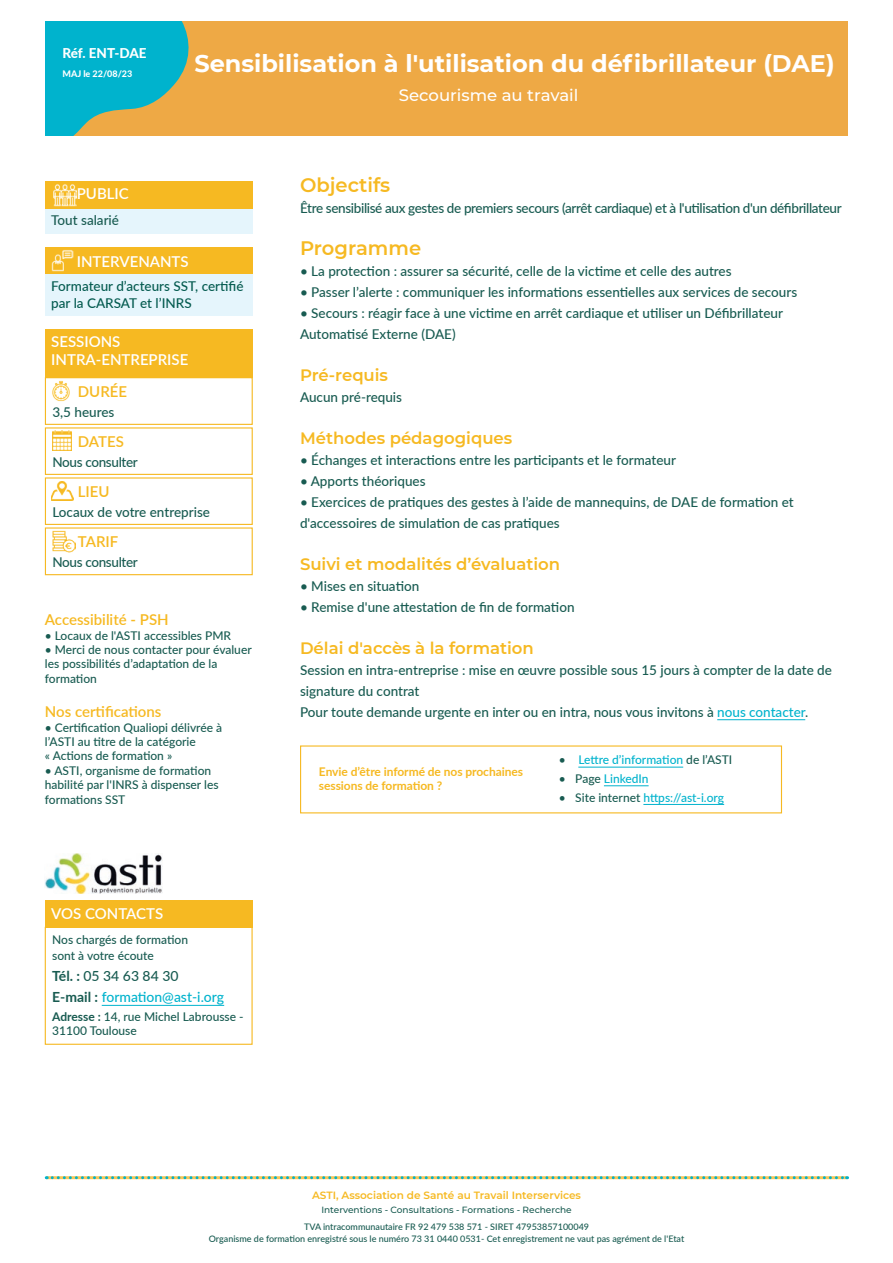
<style>
.page{position:relative;width:893px;height:1263px;background:#fff}
.page>*{position:absolute;margin:0;border:0;box-sizing:border-box;transform-origin:0 0}
.t1{font:700 24px "Montserrat";color:#fff}
.t2{font:600 19.5px "Montserrat";color:#f6b922}
.t3{font:600 16.5px "Montserrat";color:#f6b922}
.t4{font:500 16.5px "Montserrat";color:#fff}
.t5{font:600 15px/18px "Lato";color:#fff}
.t6{font:600 15px "Lato";color:#f6b922}
.t7{font:500 13.95px/21px "Lato";color:#00b3cd}
.t8{font:500 13.5px/21px "Lato";color:#185b51}
.t9{font:500 13.5px "Lato";letter-spacing:-.025em;color:#185b51}
.t10{font:500 13.5px/16.2px "Lato";color:#045b50}
.t11{font:800 13.5px "Lato";letter-spacing:-.005em;color:#fff}
.t12{font:500 12px/14.4px "Lato";color:#185b51}
.t13{font:500 12px "Lato";color:#00b3cd}
.t14{font:700 12px/14.4px "Lato";letter-spacing:-.005em;color:#f6b922}
.t15{font:600 10.5px "Montserrat";color:#f6b922}
.t16{font:500 9px/12px "Lato";color:#185b51;text-align:center}
.t17{font:500 9px "Montserrat";color:#185b51}
.t18{font:800 9px "Lato";color:#fff}
.s1{font-weight:700;color:#185b51}
.s2{color:#185b51}
.s3{font-weight:700}
.s4{color:#00b3cd}
</style>
<div class="page">
<div style="left:21px;top:21px;width:827px;height:115px;background:#eea945"></div>
<svg style="left:45px;top:21px;width:144px;height:115px"></svg>
<div style="left:0;top:0;width:45px;height:238px;background:#fff"></div>
<svg style="left:46px;top:1176px;width:802px;height:3px;background:#a0c188"></svg>
<div style="left:45px;top:247px;width:208px;height:27px;background:#f6b922"></div>
<div style="left:45px;top:274px;width:208px;height:42px;background:#e5f5fc"></div>
<img style="left:51px;top:250px;width:23px;height:22px">
<hr style="left:717px;top:719px;width:88px;height:1px;background:#00b3cd">
<div style="left:45px;top:208px;width:208px;height:26px;background:#e5f5fc"></div>
<div style="left:45px;top:181px;width:208px;height:27px;background:#f6b922"></div>
<img style="left:53px;top:184px;width:23px;height:22px">
<img style="left:45px;top:853px;width:118px;height:41px">
<hr style="left:102px;top:1005px;width:122px;height:1px;background:#00b3cd">
<div style="left:45px;top:927px;width:208px;height:118px;border:1px solid #f6b922"></div>
<div style="left:45px;top:900px;width:208px;height:27px;background:#f6b922"></div>
<div style="left:45px;top:377px;width:208px;height:48px;border:1px solid #f6b922"></div>
<img style="left:52px;top:381px;width:18px;height:21px">
<div style="left:45px;top:527px;width:208px;height:48px;border:1px solid #f6b922"></div>
<div style="left:45px;top:427px;width:208px;height:48px;border:1px solid #f6b922"></div>
<img style="left:53px;top:431px;width:19px;height:19px">
<div style="left:45px;top:477px;width:208px;height:48px;border:1px solid #f6b922"></div>
<div style="left:45px;top:329px;width:208px;height:49px;background:#f6b922"></div>
<img style="left:53px;top:530px;width:23px;height:22px">
<img style="left:51px;top:481px;width:23px;height:19px">
<hr style="left:578px;top:767px;width:105px;height:1px;background:#00b3cd">
<hr style="left:604px;top:785px;width:45px;height:1px;background:#00b3cd">
<hr style="left:643px;top:804px;width:81px;height:1px;background:#00b3cd">
<p class="t11" style="left:62px;top:46px;width:86px">Réf. ENT-DAE</p>
<p class="t18" style="left:62px;top:69px;width:71px">MAJ le 22/08/23</p>
<h1 class="t1" style="left:194px;top:46px;width:642px">Sensibilisation à l'utilisation du défibrillateur (DAE)</h1>
<p class="t4" style="left:399px;top:86px;width:181px">Secourisme au travail</p>
<p class="t5" style="left:77px;top:185px;width:54px">PUBLIC</p>
<p class="t8" style="left:51px;top:209px;width:69px">Tout salarié</p>
<p class="t5" style="left:77px;top:252px;width:113px">INTERVENANTS</p>
<p class="t10" style="left:51px;top:278px;width:194px">Formateur d’acteurs SST, certifié par la CARSAT et l’INRS</p>
<p class="t5" style="left:51px;top:333px;width:139px">SESSIONS<br>INTRA-ENTREPRISE</p>
<p class="t6" style="left:78px;top:383px;width:51px">DURÉE</p>
<p class="t8" style="left:52px;top:401px;width:64px">3,5 heures</p>
<p class="t6" style="left:78px;top:433px;width:48px">DATES</p>
<p class="t9" style="left:52px;top:457px;width:87px">Nous consulter</p>
<p class="t6" style="left:78px;top:483px;width:33px">LIEU</p>
<p class="t8" style="left:52px;top:501px;width:159px">Locaux de votre entreprise</p>
<p class="t6" style="left:78px;top:533px;width:42px">TARIF</p>
<p class="t9" style="left:52px;top:557px;width:87px">Nous consulter</p>
<p class="t6" style="left:45px;top:611px;width:125px">Accessibilité - PSH</p>
<p class="t12" style="left:45px;top:628px;width:188px">• Locaux de l'ASTI accessibles PMR</p>
<p class="t12" style="left:45px;top:642px;width:208px">• Merci de nous contacter pour évaluer les possibilités d’adaptation de la formation</p>
<p class="t6" style="left:45px;top:701px;width:118px">Nos certifications</p>
<p class="t12" style="left:45px;top:719px;width:179px">• Certification Qualiopi délivrée à l’ASTI au titre de la catégorie<br>« Actions de formation »</p>
<p class="t12" style="left:45px;top:763px;width:175px">• ASTI, organisme de formation habilité par l'INRS à dispenser les formations SST</p>
<p class="t5" style="left:51px;top:904px;width:114px">VOS CONTACTS</p>
<p class="t12" style="left:52px;top:931px;width:137px;line-height:16.2px">Nos chargés de formation sont à votre écoute</p>
<p class="t7" style="left:52px;top:965px;width:173px"><span class="s1">Tél. :</span> <span class="s2">05 34 63 84 30<br></span><span class="s1">E-mail :</span> formation@ast-i.org</p>
<p class="t12" style="left:52px;top:1009px;width:193px"><span class="s3">Adresse :</span> 14, rue Michel Labrousse -<br>31100 Toulouse</p>
<h2 class="t2" style="left:300px;top:176px;width:92px">Objectifs</h2>
<p class="t9" style="left:300px;top:198px;width:543px">Être sensibilisé aux gestes de premiers secours (arrêt cardiaque) et à l'utilisation d'un défibrillateur</p>
<h2 class="t2" style="left:300px;top:239px;width:123px">Programme</h2>
<p class="t8" style="left:300px;top:260px;width:433px">• La protection : assurer sa sécurité, celle de la victime et celle des autres</p>
<p class="t8" style="left:300px;top:281px;width:499px">• Passer l’alerte : communiquer les informations essentielles aux services de secours</p>
<p class="t8" style="left:300px;top:302px;width:484px">• Secours : réagir face à une victime en arrêt cardiaque et utiliser un Défibrillateur<br>Automatisé Externe (DAE)</p>
<p class="t3" style="left:300px;top:368px;width:90px">Pré-requis</p>
<p class="t8" style="left:300px;top:386px;width:104px">Aucun pré-requis</p>
<p class="t3" style="left:300px;top:431px;width:214px">Méthodes pédagogiques</p>
<p class="t8" style="left:300px;top:449px;width:377px">• Échanges et interactions entre les participants et le formateur</p>
<p class="t8" style="left:300px;top:470px;width:127px">• Apports théoriques</p>
<p class="t8" style="left:300px;top:491px;width:495px">• Exercices de pratiques des gestes à l’aide de mannequins, de DAE de formation et d'accessoires de simulation de cas pratiques</p>
<p class="t3" style="left:300px;top:557px;width:262px">Suivi et modalités d’évaluation</p>
<p class="t8" style="left:300px;top:575px;width:121px">• Mises en situation</p>
<p class="t8" style="left:300px;top:596px;width:276px">• Remise d'une attestation de fin de formation</p>
<p class="t3" style="left:300px;top:641px;width:235px">Délai d'accès à la formation</p>
<p class="t8" style="left:300px;top:659px;width:533px">Session en intra-entreprise : mise en œuvre possible sous 15 jours à compter de la date de signature du contrat<br>Pour toute demande urgente en inter ou en intra, nous vous invitons à <span class="s4">nous contacter</span>.</p>
<p class="t14" style="left:319px;top:765px;width:206px">Envie d’être informé de nos prochaines sessions de formation ?</p>
<p class="t13" style="left:559px;top:751px;width:175px"><span class="s2">•</span> Lettre d’information <span class="s2">de l’ASTI</span></p>
<p class="t13" style="left:559px;top:774px;width:91px"><span class="s2">• Page</span> LinkedIn</p>
<p class="t13" style="left:559px;top:789px;width:167px"><span class="s2">• Site internet</span> https://ast-i.org</p>
<p class="t15" style="left:312px;top:1191px;width:270px">ASTI, Association de Santé au Travail Interservices</p>
<p class="t17" style="left:321px;top:1204px;width:252px">Interventions - Consultations - Formations - Recherche</p>
<p class="t16" style="left:209px;top:1220px;width:477px">TVA intracommunautaire FR 92 479 538 571 - SIRET 47953857100049<br>Organisme de formation enregistré sous le numéro 73 31 0440 0531- Cet enregistrement ne vaut pas agrément de l'Etat</p>
</div>
